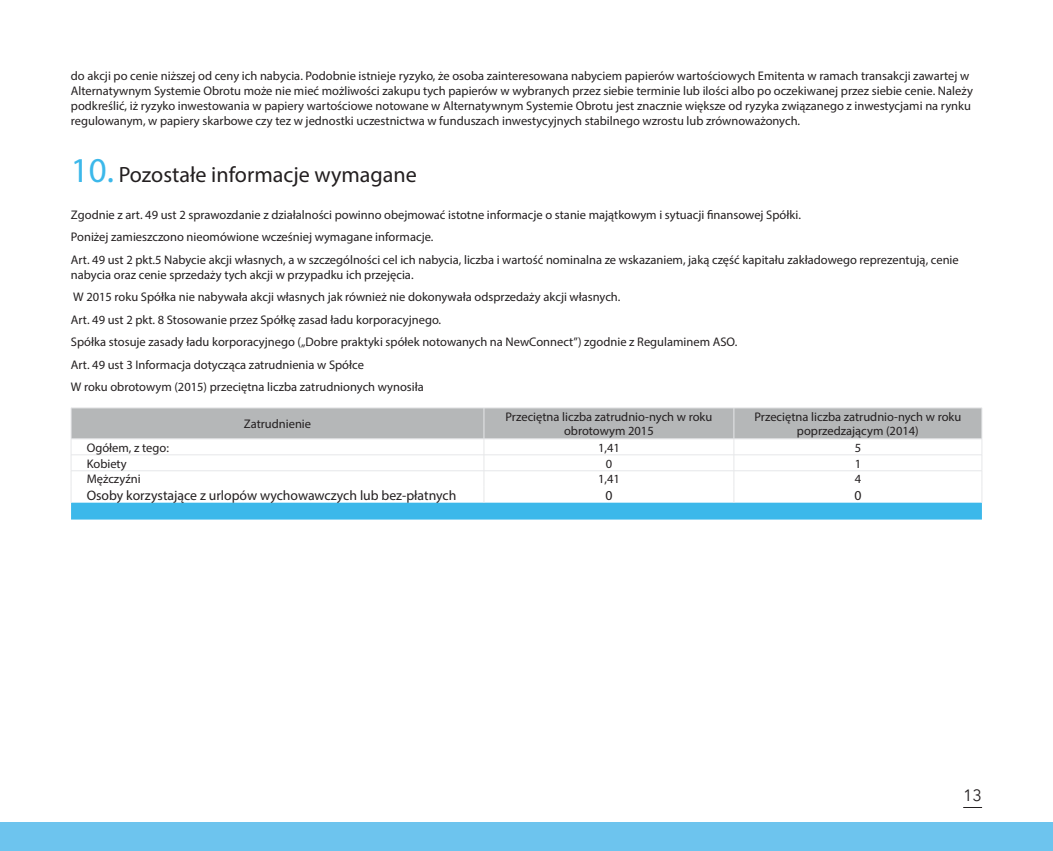
<style>
.page{position:relative;width:1053px;height:851px;background:#fff}
.page>*{position:absolute;margin:0;border:0;box-sizing:border-box;transform-origin:0 0}
.t1{font:22.12px "Myriad Pro";color:#231f20}
.t2{font:16.25px "Avenir Next LT Pro";color:#231f20}
.t3{font:13.75px "Myriad Pro";color:#231f20}
.t4{font:12.5px/22.5px "Myriad Pro";color:#231f20}
.s1{font-size:35px;color:#3cb8ea}
</style>
<div class="page">
<svg style="left:963px;top:807px;width:18px;height:1px"></svg>
<div style="left:0;top:822px;width:1052px;height:28px;background:#6dc4ee"></div>
<svg style="left:71px;top:408px;width:911px;height:111px"></svg>
<hr style="left:71px;top:407px;width:413px;height:1px;background:#e6e7e9">
<hr style="left:71px;top:408px;width:1px;height:30px;background:#e6e7e9">
<hr style="left:484px;top:407px;width:249px;height:1px;background:#e6e7e9">
<hr style="left:483px;top:408px;width:1px;height:30px;background:#e6e7e9">
<hr style="left:733px;top:407px;width:248px;height:1px;background:#e6e7e9">
<hr style="left:733px;top:408px;width:1px;height:30px;background:#e6e7e9">
<hr style="left:981px;top:408px;width:1px;height:30px;background:#e6e7e9">
<p class="t4" style="left:71px;top:68px;width:903px;line-height:15px">do akcji po cenie niższej od ceny ich nabycia. Podobnie istnieje ryzyko, że osoba zainteresowana nabyciem papierów wartościowych Emitenta w ramach transakcji zawartej w Alternatywnym Systemie Obrotu może nie mieć możliwości zakupu tych papierów w wybranych przez siebie terminie lub ilości albo po oczekiwanej przez siebie cenie. Należy podkreślić, iż ryzyko inwestowania w papiery wartościowe notowane w Alternatywnym Systemie Obrotu jest znacznie większe od ryzyka związanego z inwestycjami na rynku regulowanym, w papiery skarbowe czy tez w jednostki uczestnictwa w funduszach inwestycyjnych stabilnego wzrostu lub zrównoważonych.</p>
<h1 class="t1" style="left:71px;top:161px;width:347px"><span class="s1">10.</span> Pozostałe informacje wymagane</h1>
<p class="t4" style="left:71px;top:203px;width:889px">Zgodnie z art. 49 ust 2 sprawozdanie z działalności powinno obejmować istotne informacje o stanie majątkowym i sytuacji finansowej Spółki.<br>Poniżej zamieszczono nieomówione wcześniej wymagane informacje.<br>Art. 49 ust 2 pkt.5 Nabycie akcji własnych, a w szczególności cel ich nabycia, liczba i wartość nominalna ze wskazaniem, jaką część kapitału zakładowego reprezentują, cenie</p>
<p class="t4" style="left:71px;top:263px;width:668px">nabycia oraz cenie sprzedaży tych akcji w przypadku ich przejęcia.<br>W 2015 roku Spółka nie nabywała akcji własnych jak również nie dokonywała odsprzedaży akcji własnych.<br>Art. 49 ust 2 pkt. 8 Stosowanie przez Spółkę zasad ładu korporacyjnego.<br>Spółka stosuje zasady ładu korporacyjnego („Dobre praktyki spółek notowanych na NewConnect”) zgodnie z Regulaminem ASO.<br>Art. 49 ust 3 Informacja dotycząca zatrudnienia w Spółce<br>W roku obrotowym (2015) przeciętna liczba zatrudnionych wynosiła</p>
<p class="t4" style="left:244px;top:412px;width:69px">Zatrudnienie</p>
<p class="t4" style="left:505px;top:410px;width:208px;line-height:13.8px;text-align:center">Przeciętna liczba zatrudnio-nych w roku obrotowym 2015</p>
<p class="t4" style="left:754px;top:410px;width:208px;line-height:13.8px;text-align:center">Przeciętna liczba zatrudnio-nych w roku poprzedzającym (2014)</p>
<p class="t4" style="left:87px;top:436px;width:84px">Ogółem, z tego:</p>
<p class="t4" style="left:598px;top:436px;width:23px">1,41</p>
<p class="t4" style="left:854px;top:436px;width:8px">5</p>
<p class="t4" style="left:87px;top:452px;width:42px">Kobiety</p>
<p class="t4" style="left:605px;top:452px;width:8px">0</p>
<p class="t4" style="left:854px;top:452px;width:8px">1</p>
<p class="t4" style="left:87px;top:467px;width:56px">Mężczyźni</p>
<p class="t4" style="left:598px;top:467px;width:23px">1,41</p>
<p class="t4" style="left:854px;top:467px;width:8px">4</p>
<p class="t3" style="left:87px;top:486px;width:371px">Osoby korzystające z urlopów wychowawczych lub bez-płatnych</p>
<p class="t3" style="left:605px;top:486px;width:9px">0</p>
<p class="t3" style="left:854px;top:486px;width:9px">0</p>
<h2 class="t2" style="left:963px;top:785px;width:20px">13</h2>
</div>
